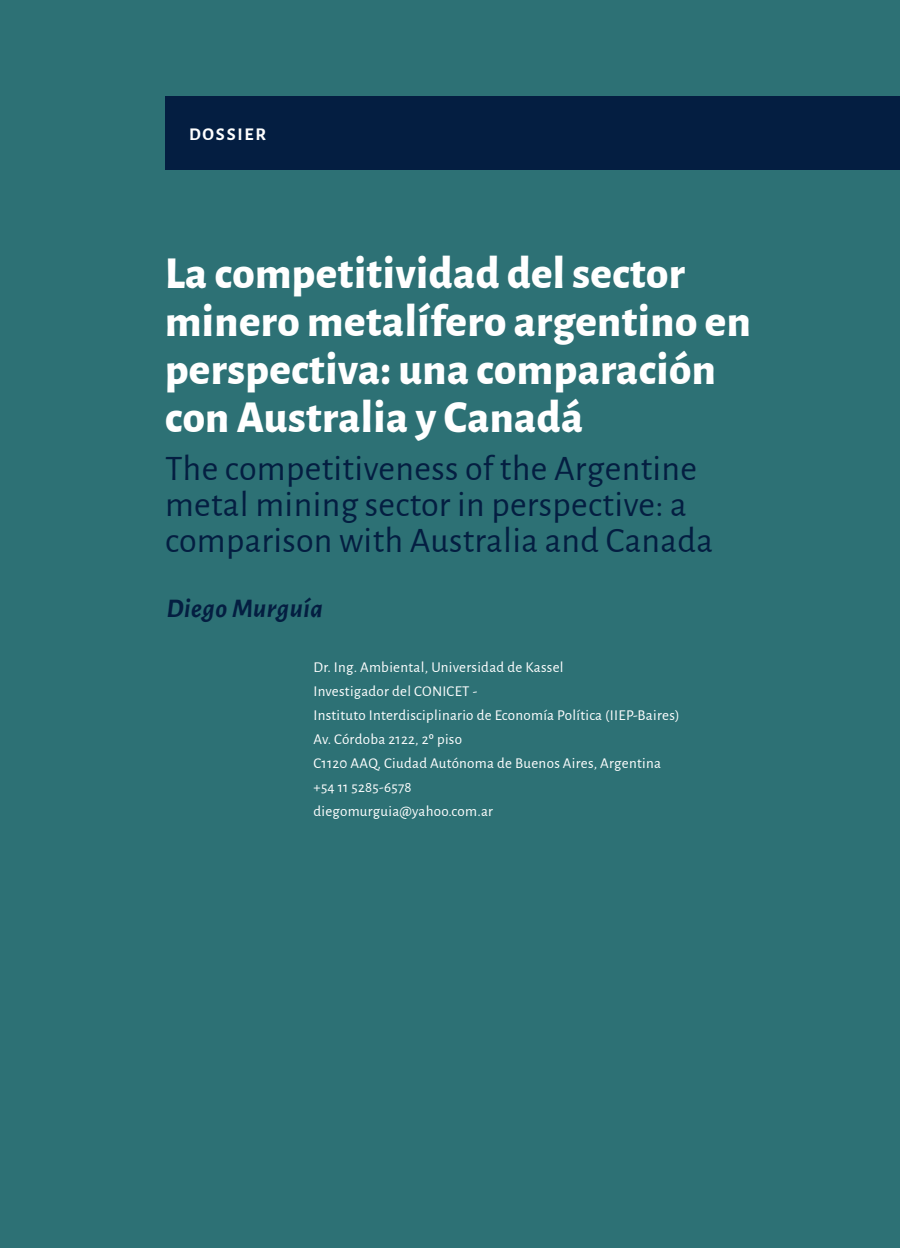
<style>
.page{position:relative;width:900px;height:1248px;background:#2d7175}
.page>*{position:absolute;margin:0;border:0;box-sizing:border-box;transform-origin:0 0}
.t1{font:800 45px/48px "Alegreya Sans";letter-spacing:.01em;color:#fff}
.t2{font:36px/36px "Alegreya Sans";letter-spacing:.01em;color:#041e41}
.t3{font:italic 700 27px "Alegreya Sans";letter-spacing:.02em;color:#041e41}
.t4{font:700 18px "Alegreya Sans";letter-spacing:.1em;color:#fff}
.t5{font:15px/24px "Alegreya Sans";letter-spacing:.02em;color:#fff}
</style>
<div class="page">
<div style="left:165px;top:96px;width:735px;height:74px;background:#041e41"></div>
<p class="t4" style="left:189px;top:121px;width:79px">DOSSIER</p>
<h1 class="t1" style="left:165px;top:246px;width:587px">La competitividad del sector minero metalífero argentino en perspectiva: una comparación con Australia y Canadá</h1>
<h2 class="t2" style="left:165px;top:448px;width:549px">The competitiveness of the Argentine metal mining sector in perspective: a comparison with Australia and Canada</h2>
<h3 class="t3" style="left:166px;top:588px;width:158px">Diego Murguía</h3>
<p class="t5" style="left:314px;top:654px;width:368px">Dr. Ing. Ambiental, Universidad de Kassel<br>Investigador del CONICET -<br>Instituto Interdisciplinario de Economía Política (IIEP-Baires)<br>Av. Córdoba 2122, 2º piso<br>C1120 AAQ, Ciudad Autónoma de Buenos Aires, Argentina +54 11 5285-6578<br>diegomurguia@yahoo.com.ar</p>
</div>
